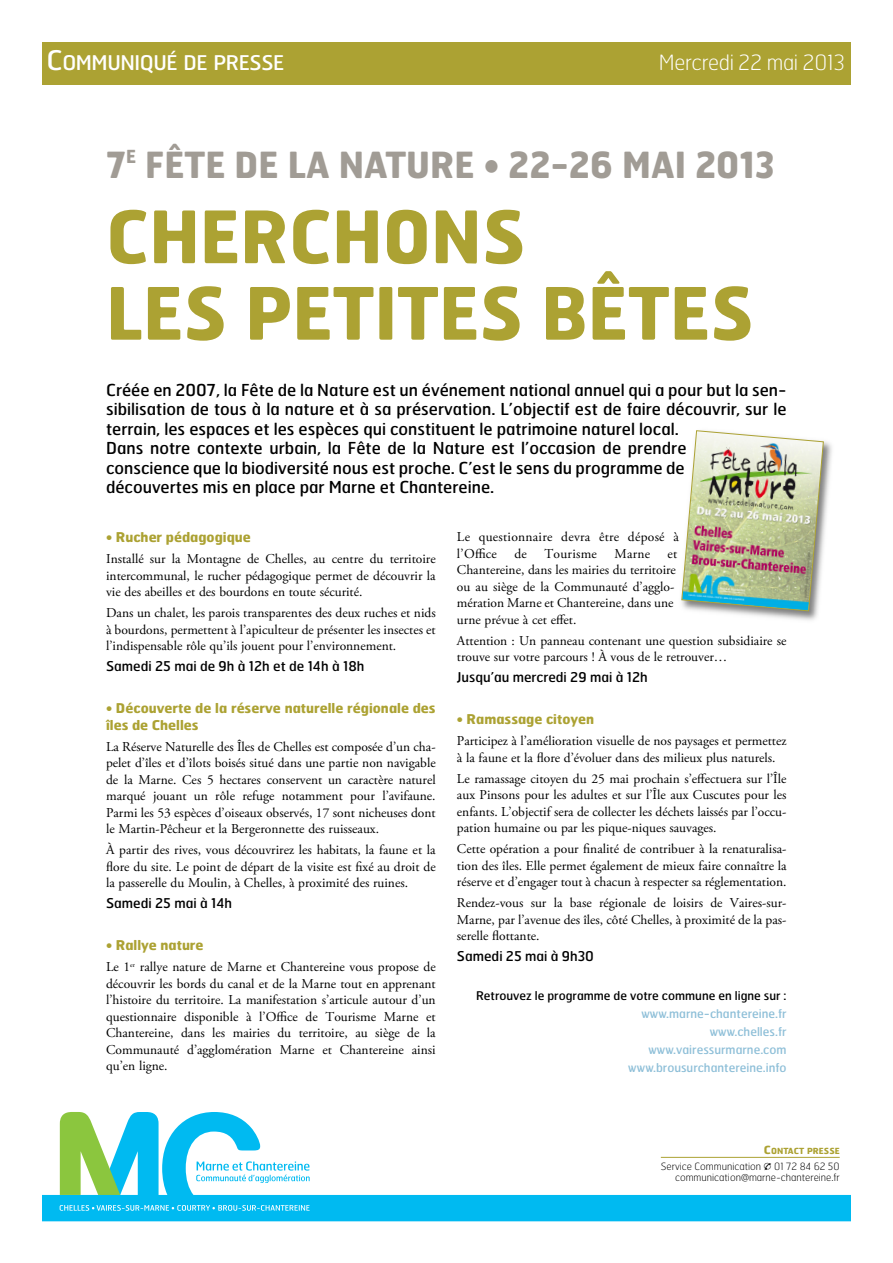
<style>
.page{position:relative;width:893px;height:1263px;background:#fff}
.page>*{position:absolute;margin:0;border:0;box-sizing:border-box;transform-origin:0 0}
.t1{font:700 72px/76.5px "Hermes";color:#aca233;scale:.95 1}
.t2{font:700 36px "Hermes";color:#a19c95;scale:.95 1}
.t3{font:100 21px "Hermes";letter-spacing:-.015em;color:#fff}
.t4{font:20.25px "Hermes";letter-spacing:-.02em;color:#fff}
.t5{font:16.5px/19.5px "Hermes";color:#000}
.t6{font:13.5px/16.5px "Adobe Garamond Pro";color:#000;text-align:justify}
.t7{font:700 13.5px/16.5px "Hermes";color:#aca233}
.t8{font:13.5px "Hermes";color:#000}
.t9{font:13.5px/16.5px "Adobe Garamond Pro";letter-spacing:.02em;color:#000}
.t10{font:12px/18px "Hermes";color:#8ebfd8;text-align:right}
.t11{font:12px "Hermes";color:#000}
.t12{font:100 10.05px/11.2px "Hermes";color:#000;text-align:right}
.t13{font:700 8.4px "Hermes";color:#aca233}
.s1{font-size:27px}
.s2{font-size:11.25px}
.s3{font-family:"European Pi Three";font-weight:400}
</style>
<div class="page">
<svg style="left:42px;top:1112px;width:808px;height:109px"></svg>
<svg style="left:60px;top:1205px;width:250px;height:6px"></svg>
<svg style="left:196px;top:1161px;width:114px;height:22px"></svg>
<svg style="left:60px;top:1112px;width:60px;height:83px"></svg>
<hr style="left:661px;top:1157px;width:179px;height:1px;background:#aca233">
<div style="left:42px;top:43px;width:808px;height:42px;background:#aca233"></div>
<img style="left:705px;top:441px;width:127px;height:179px">
<img style="left:681px;top:430px;width:143px;height:181px">
<h3 class="t4" style="left:47px;top:55px;width:239px"><span class="s1">C</span>OMMUNIQUÉ DE PRESSE</h3>
<h3 class="t3" style="left:659px;top:55px;width:188px">Mercredi 22 mai 2013</h3>
<h2 class="t2" style="left:106px;top:151px;width:705px">7<sup>E</sup> FÊTE DE LA NATURE • 22-26 MAI 2013</h2>
<h1 class="t1" style="left:106px;top:206px;width:683px">CHERCHONS<br>LES PETITES BÊTES</h1>
<p class="t5" style="left:106px;top:382px;width:682px">Créée en 2007, la Fête de la Nature est un événement national annuel qui a pour but la sen&shy;sibilisation de tous à la nature et à sa préservation. L’objectif est de faire découvrir, sur le terrain, les espaces et les espèces qui constituent le patrimoine naturel local.<br>Dans notre contexte urbain, la Fête de la Nature est l’occasion de prendre<br>conscience que la biodiversité nous est proche. C’est le sens du programme de<br>découvertes mis en place par Marne et Chantereine.</p>
<p class="t7" style="left:106px;top:531px;width:146px">• Rucher pédagogique</p>
<p class="t6" style="left:106px;top:552px;width:331px">Installé sur la Montagne de Chelles, au centre du territoire intercommunal, le rucher pédagogique permet de découvrir la vie des abeilles et des bourdons en toute sécurité.</p>
<p class="t6" style="left:106px;top:606px;width:331px">Dans un chalet, les parois transparentes des deux ruches et nids à bourdons, permettent à l’apiculteur de présenter les insectes et l’indispensable rôle qu’ils jouent pour l’environnement.</p>
<p class="t8" style="left:106px;top:661px;width:260px">Samedi 25 mai de 9h à 12h et de 14h à 18h</p>
<p class="t7" style="left:106px;top:702px;width:331px">• Découverte de la réserve naturelle régionale des îles de Chelles</p>
<p class="t6" style="left:106px;top:740px;width:331px">La Réserve Naturelle des Îles de Chelles est composée d’un cha&shy;pelet d’îles et d’îlots boisés situé dans une partie non navigable de la Marne. Ces 5 hectares conservent un caractère naturel marqué jouant un rôle refuge notamment pour l’avifaune.<br>Parmi les 53 espèces d’oiseaux observés, 17 sont nicheuses dont le Martin-Pêcheur et la Bergeronnette des ruisseaux.</p>
<p class="t6" style="left:106px;top:843px;width:331px">À partir des rives, vous découvrirez les habitats, la faune et la flore du site. Le point de départ de la visite est fixé au droit de la passerelle du Moulin, à Chelles, à proximité des ruines.</p>
<p class="t8" style="left:106px;top:898px;width:127px">Samedi 25 mai à 14h</p>
<p class="t7" style="left:106px;top:939px;width:99px">• Rallye nature</p>
<p class="t6" style="left:106px;top:960px;width:331px">Le 1<sup>er</sup> rallye nature de Marne et Chantereine vous propose de découvrir les bords du canal et de la Marne tout en apprenant l’histoire du territoire. La manifestation s’articule autour d’un questionnaire disponible à l’Office de Tourisme Marne et Chantereine, dans les mairies du territoire, au siège de la Communauté d’agglomération Marne et Chantereine ainsi qu’en ligne.</p>
<p class="t9" style="left:457px;top:530px;width:223px">Le questionnaire devra être déposé à l’Office</p>
<p class="t6" style="left:514px;top:547px;width:14px">de</p>
<p class="t9" style="left:544px;top:547px;width:54px">Tourisme</p>
<p class="t6" style="left:614px;top:547px;width:37px">Marne</p>
<p class="t6" style="left:457px;top:547px;width:222px;text-align:left;text-indent:211px">et<br>Chantereine, dans les mairies du territoire ou au siège de la Communauté d’agglo&shy;mération Marne et Chantereine, dans une urne prévue à cet effet.</p>
<p class="t6" style="left:457px;top:634px;width:331px">Attention : Un panneau contenant une question subsidiaire se trouve sur votre parcours ! À vous de le retrouver…</p>
<p class="t8" style="left:457px;top:672px;width:192px">Jusqu’au mercredi 29 mai à 12h</p>
<p class="t7" style="left:457px;top:713px;width:139px">• Ramassage citoyen</p>
<p class="t6" style="left:457px;top:734px;width:331px">Participez à l’amélioration visuelle de nos paysages et permettez à la faune et la flore d’évoluer dans des milieux plus naturels.</p>
<p class="t6" style="left:457px;top:772px;width:331px">Le ramassage citoyen du 25 mai prochain s’effectuera sur l’Île aux Pinsons pour les adultes et sur l’Île aux Cuscutes pour les enfants. L’objectif sera de collecter les déchets laissés par l’occu&shy;pation humaine ou par les pique-niques sauvages.</p>
<p class="t6" style="left:457px;top:842px;width:331px">Cette opération a pour finalité de contribuer à la renaturalisa&shy;tion des îles. Elle permet également de mieux faire connaître la réserve et d’engager tout à chacun à respecter sa réglementation.</p>
<p class="t6" style="left:457px;top:896px;width:331px">Rendez-vous sur la base régionale de loisirs de Vaires-sur-Marne, par l’avenue des îles, côté Chelles, à proximité de la pas&shy;serelle flottante.</p>
<p class="t8" style="left:457px;top:951px;width:139px">Samedi 25 mai à 9h30</p>
<p class="t11" style="left:476px;top:991px;width:312px">Retrouvez le programme de votre commune en ligne sur :</p>
<p class="t10" style="left:628px;top:1006px;width:160px">www.marne-chantereine.fr www.chelles.fr www.vairessurmarne.com www.brousurchantereine.info</p>
<p class="t13" style="left:764px;top:1148px;width:77px"><span class="s2">C</span>ONTACT PRESSE</p>
<p class="t12" style="left:661px;top:1162px;width:180px">Service Communication <span class="s3">-</span> 01 72 84 62 50 communication@marne-chantereine.fr</p>
</div>
